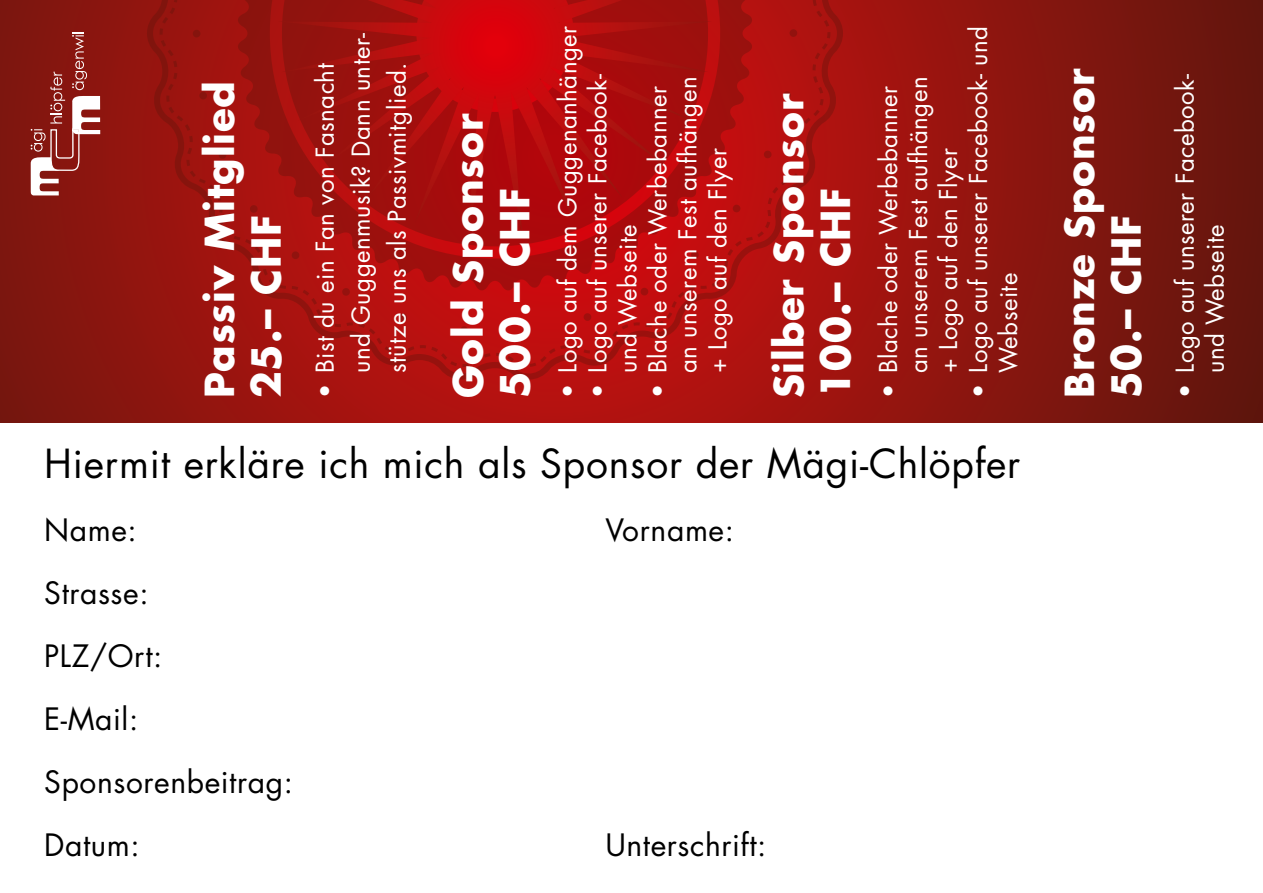
<style>
.page{position:relative;width:1263px;height:893px;background:#fff}
.page>*{position:absolute;margin:0;border:0;box-sizing:border-box;transform-origin:0 0}
.t1{font:700 39px/46.8px "Futura Std";letter-spacing:.02em;color:#fff}
.t2{font:39px "Futura Std";letter-spacing:.02em;color:#000}
.t3{font:30px/63px "Futura Std";letter-spacing:.02em;color:#000}
.t4{font:24px/30px "Futura Std";letter-spacing:.02em;color:#fff}
</style>
<div class="page">
<svg style="left:0;top:0;width:1263px;height:422px;background:#88140e"></svg>
<svg style="left:147px;top:0;width:696px;height:380px;background:#a7120f"></svg>
<svg style="left:767px;top:210px;width:4px;height:6px"></svg>
<svg style="left:812px;top:0;width:18px;height:93px;background:#a5120f"></svg>
<svg style="left:187px;top:148px;width:5px;height:6px"></svg>
<svg style="left:160px;top:0;width:17px;height:67px"></svg>
<svg style="left:166px;top:73px;width:27px;height:69px;background:#98140e"></svg>
<svg style="left:420px;top:345px;width:70px;height:22px;background:#b2100f"></svg>
<svg style="left:496px;top:353px;width:28px;height:14px"></svg>
<svg style="left:236px;top:0;width:518px;height:292px;background:#aa100e"></svg>
<svg style="left:280px;top:0;width:433px;height:252px;background:#b10e0e"></svg>
<div style="left:789px;top:29px;width:8px;height:8px;background:#92120e;border-radius:50%"></div>
<div style="left:783px;top:91px;width:8px;height:8px;background:#96120e;border-radius:50%"></div>
<svg style="left:763px;top:99px;width:60px;height:105px;background:#b2110f"></svg>
<svg style="left:732px;top:204px;width:9px;height:9px"></svg>
<svg style="left:530px;top:222px;width:240px;height:145px;background:#bb0e0e"></svg>
<svg style="left:583px;top:313px;width:9px;height:8px"></svg>
<div style="left:522px;top:326px;width:8px;height:8px;background:#9e0f0d;border-radius:50%"></div>
<div style="left:460px;top:326px;width:8px;height:8px;background:#9c100d;border-radius:50%"></div>
<svg style="left:292px;top:286px;width:122px;height:68px;background:#ae120f"></svg>
<svg style="left:291px;top:251px;width:9px;height:8px"></svg>
<svg style="left:186px;top:160px;width:79px;height:103px;background:#a1130f"></svg>
<svg style="left:218px;top:151px;width:9px;height:8px"></svg>
<div style="left:199px;top:92px;width:8px;height:8px;background:#88140d;border-radius:50%"></div>
<div style="left:193px;top:30px;width:8px;height:8px;background:#85140d;border-radius:50%"></div>
<svg style="left:278px;top:0;width:434px;height:235px;background:#af0c0d"></svg>
<svg style="left:31px;top:32px;width:69px;height:163px;background:#9d403a"></svg>
<h1 class="t1" style="left:196px;top:398px;width:319px;rotate:-90deg">Passiv Mitglied<br>25.– CHF</h1>
<p class="t4" style="left:307px;top:373px;width:341px;line-height:36px;text-indent:-26px;rotate:-90deg">• Bist du ein Fan von Fasnacht und Guggenmusik? Dann unter&shy;stütze uns als Passivmitglied.</p>
<h1 class="t1" style="left:444px;top:398px;width:286px;rotate:-90deg">Gold Sponsor<br>500.– CHF</h1>
<p class="t4" style="left:553px;top:398px;width:374px;rotate:-90deg">• Logo auf dem Guggenanhänger</p>
<p class="t4" style="left:583px;top:373px;width:300px;text-indent:-26px;rotate:-90deg">• Logo auf unserer Facebook&shy;und Webseite</p>
<p class="t4" style="left:643px;top:373px;width:298px;text-indent:-26px;rotate:-90deg">• Blache oder Werbebanner an unserem Fest aufhängen + Logo auf den Flyer</p>
<h1 class="t1" style="left:765px;top:398px;width:306px;rotate:-90deg">Silber Sponsor<br>100.– CHF</h1>
<p class="t4" style="left:964px;top:373px;width:348px;text-indent:-26px;rotate:-90deg">• Logo auf unserer Facebook- und<br>Webseite</p>
<p class="t4" style="left:874px;top:373px;width:298px;text-indent:-26px;rotate:-90deg">• Blache oder Werbebanner an unserem Fest aufhängen + Logo auf den Flyer</p>
<h1 class="t2" style="left:44px;top:438px;width:977px">Hiermit erkläre ich mich als Sponsor der Mägi-Chlöpfer</h1>
<p class="t3" style="left:44px;top:498px;width:94px">Name:</p>
<p class="t3" style="left:605px;top:498px;width:130px">Vorname:</p>
<p class="t3" style="left:44px;top:561px;width:250px">Strasse:<br>PLZ/Ort:<br>E-Mail:<br>Sponsorenbeitrag:<br>Datum:</p>
<p class="t3" style="left:605px;top:813px;width:163px">Unterschrift:</p>
<h1 class="t1" style="left:1055px;top:398px;width:331px;rotate:-90deg">Bronze Sponsor<br>50.– CHF</h1>
<p class="t4" style="left:1170px;top:373px;width:300px;text-indent:-26px;rotate:-90deg">• Logo auf unserer Facebook&shy;und Webseite</p>
</div>
